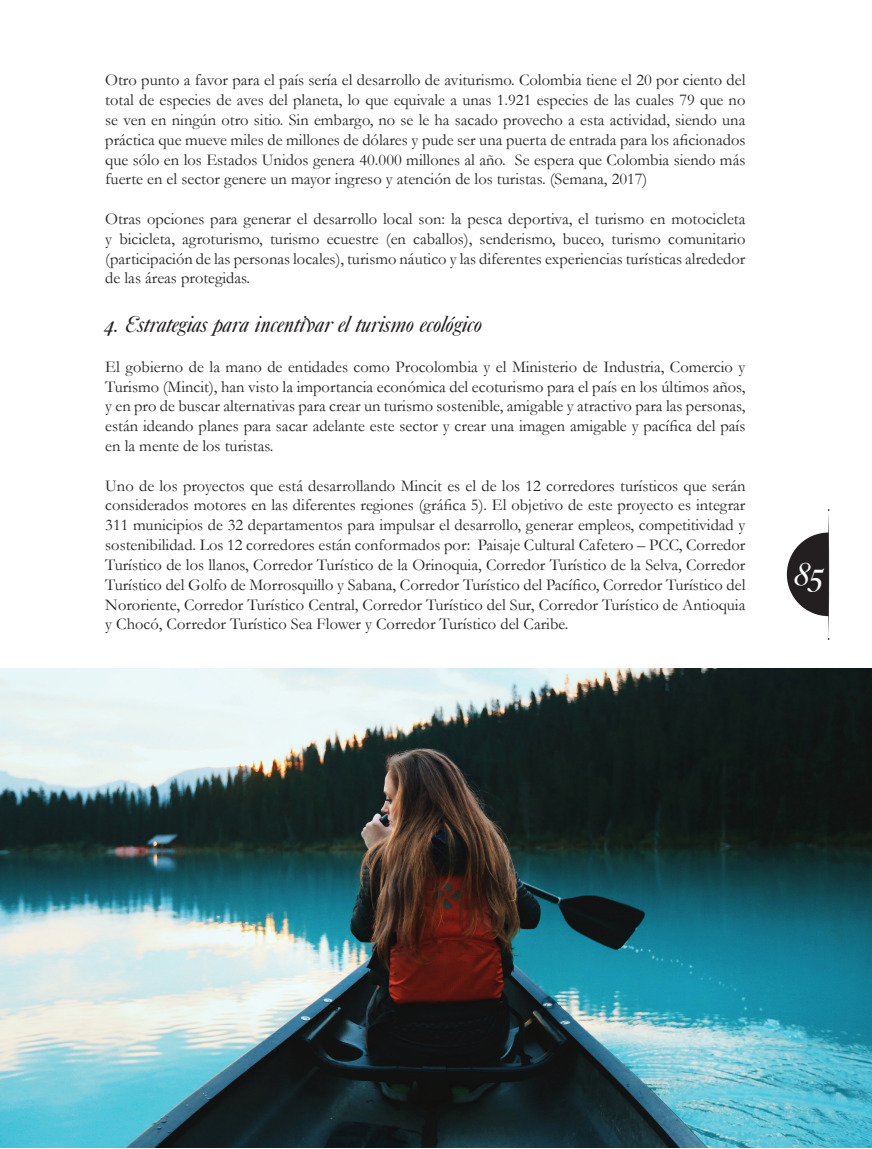
<style>
.page{position:relative;width:872px;height:1149px;background:#fff}
.page>*{position:absolute;margin:0;border:0;box-sizing:border-box;transform-origin:0 0}
.t1{font:italic 37.5px "Caslon No 540 Swa D";color:#fff}
.Subtítulos_Cursiva{font:italic 24px "Caslon No 540 Swa D";color:#231f20}
.CT_Mercatec{font:16.5px/19.8px "Garamond";color:#231f20;text-align:justify}
</style>
<div class="page">
<svg style="left:787px;top:509px;width:42px;height:130px"></svg>
<img style="left:0;top:668px;width:872px;height:479px">
<p class="CT_Mercatec" style="left:105px;top:70px;width:641px">Otro punto a favor para el país sería el desarrollo de aviturismo. Colombia tiene el 20 por ciento del total de especies de aves del planeta, lo que equivale a unas 1.921 especies de las cuales 79 que no se ven en ningún otro sitio. Sin embargo, no se le ha sacado provecho a esta actividad, siendo una práctica que mueve miles de millones de dólares y pude ser una puerta de entrada para los aficionados que sólo en los Estados Unidos genera 40.000 millones al año. Se espera que Colombia siendo más fuerte en el sector genere un mayor ingreso y atención de los turistas. (Semana, 2017)</p>
<p class="CT_Mercatec" style="left:105px;top:208px;width:641px">Otras opciones para generar el desarrollo local son: la pesca deportiva, el turismo en motocicleta y bicicleta, agroturismo, turismo ecuestre (en caballos), senderismo, buceo, turismo comunitario (participación de las personas locales), turismo náutico y las diferentes experiencias turísticas alrededor de las áreas protegidas.</p>
<p class="Subtítulos_Cursiva" style="left:105px;top:311px;width:378px">4. Estrategias para incentivar el turismo ecológico</p>
<p class="CT_Mercatec" style="left:105px;top:356px;width:641px">El gobierno de la mano de entidades como Procolombia y el Ministerio de Industria, Comercio y Turismo (Mincit), han visto la importancia económica del ecoturismo para el país en los últimos años, y en pro de buscar alternativas para crear un turismo sostenible, amigable y atractivo para las personas, están ideando planes para sacar adelante este sector y crear una imagen amigable y pacífica del país en la mente de los turistas.</p>
<p class="CT_Mercatec" style="left:105px;top:475px;width:641px">Uno de los proyectos que está desarrollando Mincit es el de los 12 corredores turísticos que serán considerados motores en las diferentes regiones (gráfica 5). El objetivo de este proyecto es integrar 311 municipios de 32 departamentos para impulsar el desarrollo, generar empleos, competitividad y sostenibilidad. Los 12 corredores están conformados por: Paisaje Cultural Cafetero – PCC, Corredor Turístico de los llanos, Corredor Turístico de la Orinoquia, Corredor Turístico de la Selva, Corredor Turístico del Golfo de Morrosquillo y Sabana, Corredor Turístico del Pacífico, Corredor Turístico del Nororiente, Corredor Turístico Central, Corredor Turístico del Sur, Corredor Turístico de Antioquia y Chocó, Corredor Turístico Sea Flower y Corredor Turístico del Caribe.</p>
<h1 class="t1" style="left:794px;top:552px;width:31px">85</h1>
</div>
